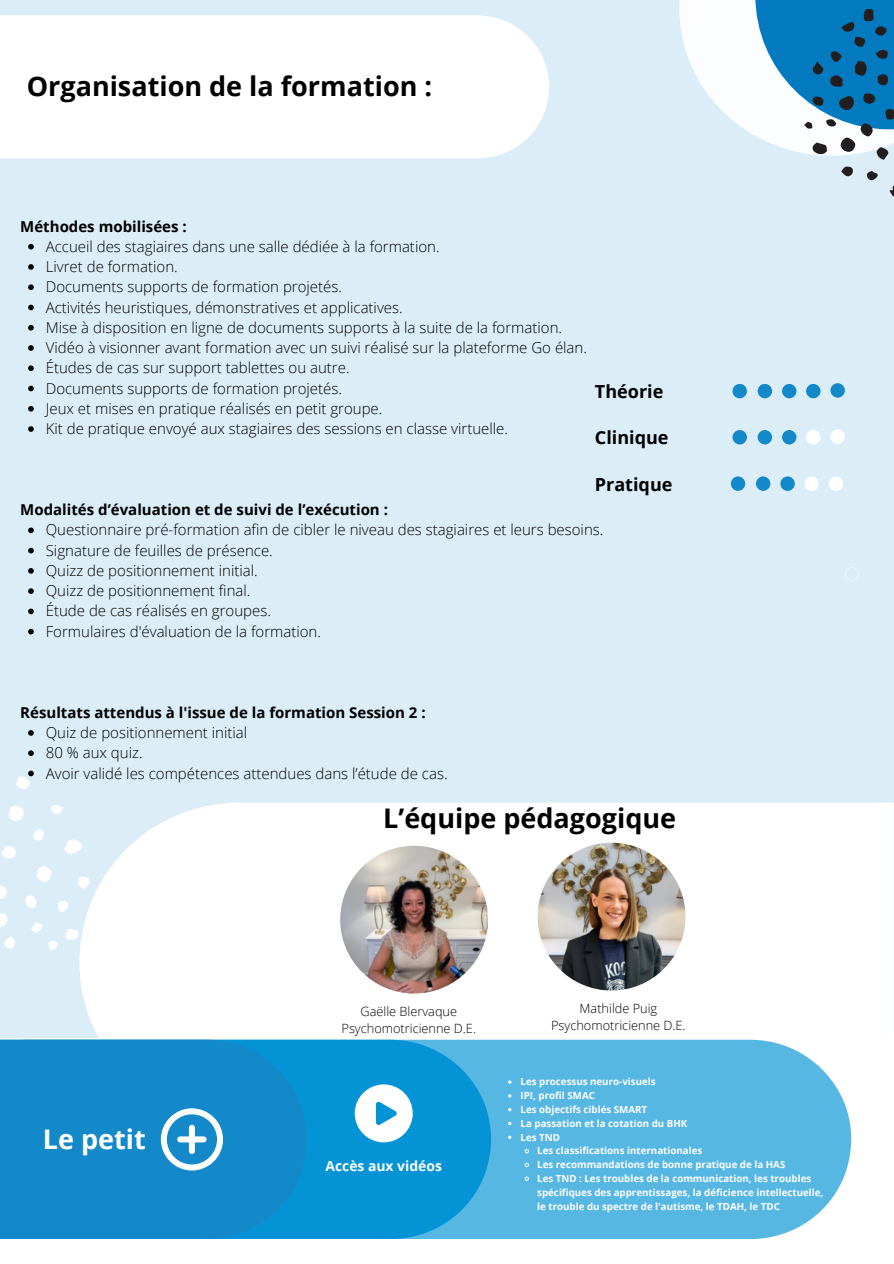
<style>
.page{position:relative;width:894px;height:1264px;background:#fff}
.page>*{position:absolute;margin:0;border:0;box-sizing:border-box;transform-origin:0 0}
.t1{font:700 27px "Open Sans";color:#000}
.t2{font:700 27px "Open Sans";color:#fefefe}
.t3{font:700 18px "Open Sans";color:#000}
.t4{font:300 15px "Open Sans";color:#000}
.t5{font:700 15px "Open Sans";color:#000}
.t6{font:700 13.95px "Open Sans";color:#fefefe}
.t7{font:300 12.75px/17px "Open Sans";color:#000;text-align:center}
.t8{font:700 9.75px/13.8px "Open Sans";color:#fefefe}
</style>
<div class="page">
<div style="left:0;top:0;width:893px;height:1038px;background:#dbedf6"></div>
<svg style="left:679px;top:0;width:214px;height:156px;fill:#fbfdfe"></svg>
<svg style="left:755px;top:0;width:138px;height:129px;background:#4da0d1"></svg>
<svg style="left:838px;top:96px;width:17px;height:15px"></svg>
<div style="left:840px;top:137px;width:15px;height:15px;background:#221e1f;border-radius:50%"></div>
<svg style="left:889px;top:187px;width:4px;height:9px"></svg>
<svg style="left:812px;top:142px;width:15px;height:13px"></svg>
<svg style="left:860px;top:123px;width:12px;height:13px"></svg>
<svg style="left:862px;top:93px;width:12px;height:11px"></svg>
<svg style="left:876px;top:147px;width:12px;height:13px"></svg>
<svg style="left:885px;top:108px;width:8px;height:12px"></svg>
<svg style="left:812px;top:61px;width:12px;height:14px"></svg>
<svg style="left:841px;top:166px;width:11px;height:11px"></svg>
<svg style="left:830px;top:9px;width:58px;height:78px;background:#0867a0"></svg>
<svg style="left:812px;top:96px;width:11px;height:10px"></svg>
<svg style="left:866px;top:171px;width:12px;height:9px"></svg>
<svg style="left:825px;top:118px;width:11px;height:9px"></svg>
<svg style="left:804px;top:122px;width:8px;height:7px"></svg>
<svg style="left:9px;top:806px;width:15px;height:15px"></svg>
<svg style="left:64px;top:839px;width:16px;height:15px"></svg>
<svg style="left:36px;top:866px;width:16px;height:16px"></svg>
<svg style="left:0;top:885px;width:7px;height:14px"></svg>
<svg style="left:2px;top:846px;width:14px;height:12px"></svg>
<svg style="left:0;top:914px;width:7px;height:12px"></svg>
<svg style="left:65px;top:929px;width:14px;height:10px"></svg>
<svg style="left:25px;top:895px;width:12px;height:13px"></svg>
<svg style="left:78px;top:877px;width:2px;height:9px"></svg>
<svg style="left:4px;top:937px;width:11px;height:11px"></svg>
<svg style="left:33px;top:829px;width:11px;height:11px"></svg>
<svg style="left:58px;top:901px;width:10px;height:10px"></svg>
<svg style="left:51px;top:805px;width:12px;height:9px"></svg>
<svg style="left:31px;top:923px;width:11px;height:9px"></svg>
<svg style="left:48px;top:941px;width:10px;height:9px"></svg>
<div style="left:0;top:15px;width:549px;height:143px;background:#fff"></div>
<svg style="left:845px;top:567px;width:13px;height:14px"></svg>
<svg style="left:28px;top:244px;width:6px;height:5px"></svg>
<svg style="left:28px;top:264px;width:6px;height:6px"></svg>
<svg style="left:28px;top:284px;width:6px;height:6px"></svg>
<svg style="left:28px;top:305px;width:6px;height:5px"></svg>
<svg style="left:28px;top:325px;width:6px;height:5px"></svg>
<svg style="left:28px;top:345px;width:6px;height:6px"></svg>
<svg style="left:28px;top:365px;width:6px;height:6px"></svg>
<svg style="left:28px;top:386px;width:6px;height:5px"></svg>
<svg style="left:28px;top:406px;width:6px;height:5px"></svg>
<svg style="left:28px;top:426px;width:6px;height:6px"></svg>
<svg style="left:28px;top:527px;width:6px;height:6px"></svg>
<svg style="left:28px;top:548px;width:6px;height:5px"></svg>
<svg style="left:28px;top:568px;width:6px;height:5px"></svg>
<svg style="left:28px;top:588px;width:6px;height:6px"></svg>
<svg style="left:28px;top:608px;width:6px;height:6px"></svg>
<svg style="left:28px;top:629px;width:6px;height:5px"></svg>
<svg style="left:28px;top:730px;width:6px;height:5px"></svg>
<svg style="left:28px;top:750px;width:6px;height:6px"></svg>
<svg style="left:16px;top:770px;width:18px;height:19px"></svg>
<div style="left:755px;top:476px;width:15px;height:15px;background:#1389c9;border-radius:50%"></div>
<div style="left:730px;top:476px;width:15px;height:15px;background:#1389c9;border-radius:50%"></div>
<div style="left:780px;top:476px;width:14px;height:15px;background:#1389c9;border-radius:50%"></div>
<div style="left:804px;top:476px;width:14px;height:15px;background:#fff;border-radius:50%"></div>
<div style="left:828px;top:476px;width:15px;height:15px;background:#fff;border-radius:50%"></div>
<div style="left:757px;top:384px;width:14px;height:14px;background:#1389c9;border-radius:50%"></div>
<div style="left:732px;top:384px;width:14px;height:14px;background:#1389c9;border-radius:50%"></div>
<div style="left:781px;top:384px;width:15px;height:14px;background:#1389c9;border-radius:50%"></div>
<div style="left:805px;top:384px;width:15px;height:14px;background:#1389c9;border-radius:50%"></div>
<div style="left:830px;top:383px;width:14px;height:14px;background:#1389c9;border-radius:50%"></div>
<div style="left:757px;top:430px;width:14px;height:14px;background:#1389c9;border-radius:50%"></div>
<div style="left:732px;top:430px;width:14px;height:14px;background:#1389c9;border-radius:50%"></div>
<div style="left:781px;top:430px;width:15px;height:14px;background:#1389c9;border-radius:50%"></div>
<div style="left:805px;top:430px;width:15px;height:14px;background:#fff;border-radius:50%"></div>
<div style="left:830px;top:429px;width:14px;height:15px;background:#fff;border-radius:50%"></div>
<div style="left:80px;top:802px;width:813px;height:236px;background:#fff"></div>
<img style="left:537px;top:842px;width:148px;height:148px;border-radius:50%">
<img style="left:340px;top:845px;width:148px;height:148px;border-radius:50%">
<div style="left:491px;top:1039px;width:360px;height:200px;background:#57b7e3"></div>
<div style="left:0;top:1039px;width:491px;height:200px;background:#0494d5"></div>
<div style="left:0;top:1039px;width:306px;height:200px;background:#1389c9"></div>
<svg style="left:354px;top:1084px;width:58px;height:58px"></svg>
<svg style="left:161px;top:1108px;width:62px;height:62px"></svg>
<svg style="left:508px;top:1121px;width:3px;height:4px"></svg>
<svg style="left:524px;top:1148px;width:5px;height:5px"></svg>
<svg style="left:524px;top:1162px;width:5px;height:5px"></svg>
<svg style="left:524px;top:1176px;width:5px;height:5px"></svg>
<h1 class="t1" style="left:27px;top:68px;width:407px">Organisation de la formation :</h1>
<p class="t5" style="left:20px;top:215px;width:168px">Méthodes mobilisées :</p>
<h4 class="t4" style="left:46px;top:236px;width:395px">Accueil des stagiaires dans une salle dédiée à la formation.</h4>
<p class="t4" style="left:46px;top:256px;width:133px">Livret de formation.</p>
<p class="t4" style="left:46px;top:276px;width:297px">Documents supports de formation projetés.</p>
<p class="t4" style="left:46px;top:296px;width:358px">Activités heuristiques, démonstratives et applicatives.</p>
<p class="t4" style="left:46px;top:317px;width:517px">Mise à disposition en ligne de documents supports à la suite de la formation.</p>
<p class="t4" style="left:46px;top:337px;width:542px">Vidéo à visionner avant formation avec un suivi réalisé sur la plateforme Go élan.</p>
<p class="t4" style="left:46px;top:357px;width:305px">Études de cas sur support tablettes ou autre.</p>
<p class="t4" style="left:46px;top:377px;width:297px">Documents supports de formation projetés.</p>
<p class="t4" style="left:46px;top:398px;width:338px">Jeux et mises en pratique réalisés en petit groupe.</p>
<p class="t4" style="left:46px;top:418px;width:463px">Kit de pratique envoyé aux stagiaires des sessions en classe virtuelle.</p>
<p class="t3" style="left:594px;top:379px;width:70px">Théorie</p>
<h3 class="t3" style="left:594px;top:425px;width:75px">Clinique</h3>
<h3 class="t3" style="left:594px;top:471px;width:79px">Pratique</h3>
<p class="t5" style="left:20px;top:499px;width:369px">Modalités d’évaluation et de suivi de l’exécution :</p>
<h4 class="t4" style="left:46px;top:519px;width:559px">Questionnaire pré-formation afin de cibler le niveau des stagiaires et leurs besoins.</h4>
<p class="t4" style="left:46px;top:539px;width:228px">Signature de feuilles de présence.</p>
<p class="t4" style="left:46px;top:560px;width:213px">Quizz de positionnement initial.</p>
<p class="t4" style="left:46px;top:580px;width:206px">Quizz de positionnement final.</p>
<p class="t4" style="left:46px;top:600px;width:227px">Étude de cas réalisés en groupes.</p>
<p class="t4" style="left:46px;top:620px;width:277px">Formulaires d'évaluation de la formation.</p>
<p class="t5" style="left:20px;top:701px;width:407px">Résultats attendus à l'issue de la formation Session 2 :</p>
<h4 class="t4" style="left:46px;top:722px;width:203px">Quiz de positionnement initial</h4>
<p class="t4" style="left:46px;top:742px;width:98px">80 % aux quiz.</p>
<p class="t4" style="left:46px;top:762px;width:403px">Avoir validé les compétences attendues dans l’étude de cas.</p>
<h6 class="t1" style="left:383px;top:799px;width:294px">L’équipe pédagogique</h6>
<p class="t2" style="left:43px;top:1120px;width:104px">Le petit</p>
<p class="t7" style="left:341px;top:1002px;width:136px">Gaëlle Blervaque<br>Psychomotricienne D.E.</p>
<p class="t6" style="left:325px;top:1156px;width:118px">Accès aux vidéos</p>
<p class="t7" style="left:551px;top:999px;width:136px">Mathilde Puig<br>Psychomotricienne D.E.</p>
<h1 class="t8" style="left:520px;top:1074px;width:136px">Les processus neuro-visuels</h1>
<p class="t8" style="left:520px;top:1088px;width:76px">IPI, profil SMAC</p>
<p class="t8" style="left:520px;top:1102px;width:128px">Les objectifs ciblés SMART</p>
<p class="t8" style="left:520px;top:1116px;width:168px">La passation et la cotation du BHK</p>
<p class="t8" style="left:520px;top:1129px;width:41px">Les TND</p>
<p class="t8" style="left:537px;top:1143px;width:167px">Les classifications internationales</p>
<p class="t8" style="left:537px;top:1157px;width:249px">Les recommandations de bonne pratique de la HAS</p>
<p class="t8" style="left:537px;top:1171px;width:287px">Les TND : Les troubles de la communication, les troubles spécifiques des apprentissages, la déficience intellectuelle, le trouble du spectre de l'autisme, le TDAH, le TDC</p>
</div>
